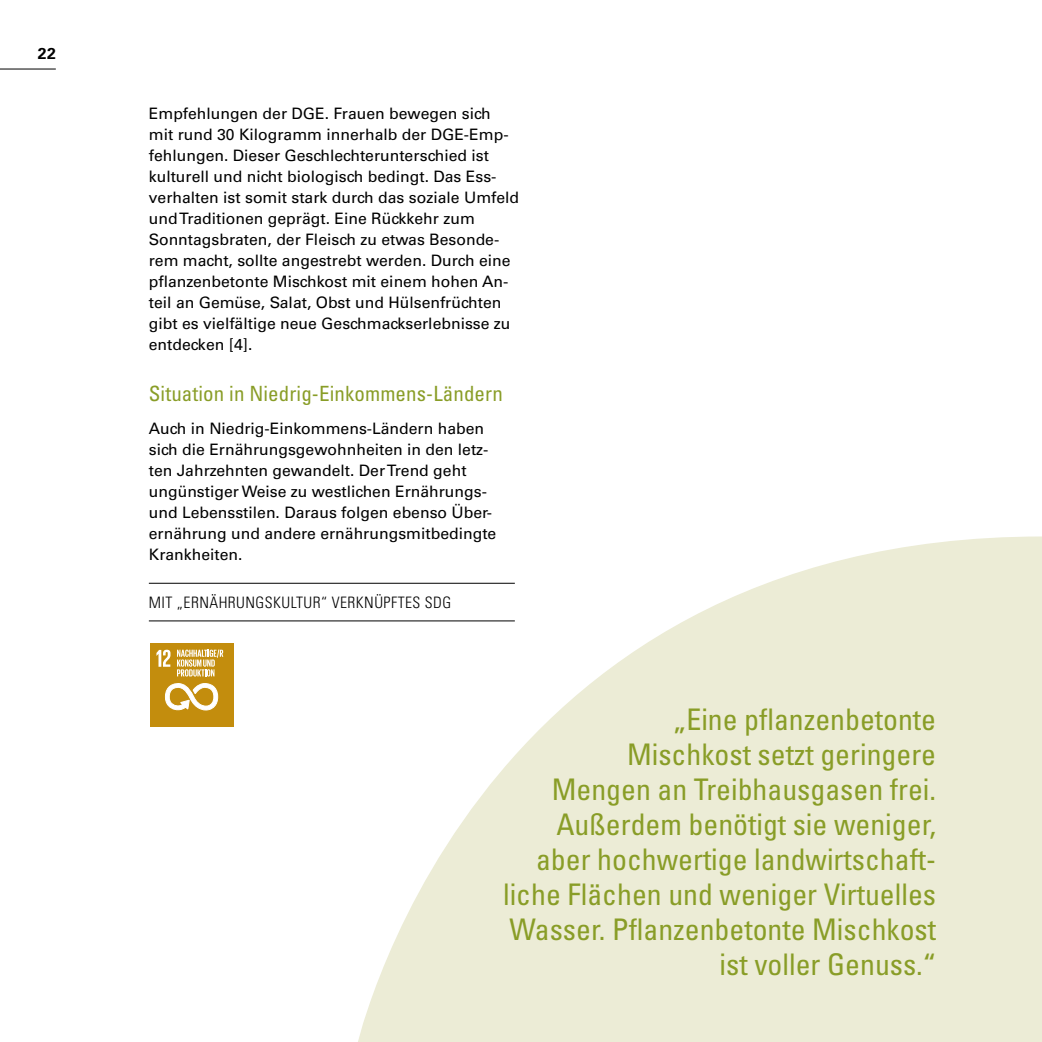
<style>
.page{position:relative;width:1042px;height:1042px;background:#fff}
.page>*{position:absolute;margin:0;border:0;box-sizing:border-box;transform-origin:0 0}
.Innenseiten_I_Headline_H2{font:condensed 29.75px/35px "Univers LT Std";color:#899d27;text-align:right}
.Innenseiten_I_Zwischenhead_gruen{font:condensed 21px "Univers";letter-spacing:.005em;color:#899d27}
.Innenseiten_I_Fliesstext_mehr{font:15.75px/21px "Univers";color:#000}
.Innenseiten_I_Fliesstext{font:15.75px/21px "Univers";color:#000}
.Zwischenhead_2_Linien{font:300 condensed 15.75px "Univers LT Std";letter-spacing:.03em;color:#000}
.t1{font:700 15.75px "Univers";color:#000}
</style>
<div class="page">
<hr style="left:1041px;top:0;width:1px;height:182px;background:#97a920">
<hr style="left:0;top:69px;width:56px;height:1px;background:#000">
<hr style="left:149px;top:583px;width:366px;height:1px;background:#000">
<hr style="left:149px;top:620px;width:366px;height:1px;background:#000">
<div style="left:150px;top:643px;width:84px;height:83px;background:#c38d0d"></div>
<svg style="left:156px;top:650px;width:14px;height:17px"></svg>
<svg style="left:165px;top:683px;width:53px;height:28px"></svg>
<svg style="left:177px;top:649px;width:46px;height:27px"></svg>
<svg style="left:352px;top:536px;width:690px;height:506px;fill:#ececd6"></svg>
<p class="t1" style="left:38px;top:45px;width:19px">22</p>
<p class="Innenseiten_I_Fliesstext_mehr" style="left:149px;top:103px;width:372px">Empfehlungen der DGE. Frauen bewegen sich mit rund 30 Kilogramm innerhalb der DGE-Emp&shy;fehlungen. Dieser Geschlechterunterschied ist kulturell und nicht biologisch bedingt. Das Ess&shy;verhalten ist somit stark durch das soziale Umfeld und Traditionen geprägt. Eine Rückkehr zum Sonntagsbraten, der Fleisch zu etwas Besonde&shy;rem macht, sollte angestrebt werden. Durch eine pflanzenbetonte Mischkost mit einem hohen An&shy;teil an Gemüse, Salat, Obst und Hülsenfrüchten gibt es vielfältige neue Geschmackserlebnisse zu entdecken [4].</p>
<h3 class="Innenseiten_I_Zwischenhead_gruen" style="left:149px;top:380px;width:355px">Situation in Niedrig-Einkommens-Ländern</h3>
<p class="Innenseiten_I_Fliesstext" style="left:149px;top:418px;width:349px">Auch in Niedrig-Einkommens-Ländern haben sich die Ernährungsgewohnheiten in den letz&shy;ten Jahrzehnten gewandelt. Der Trend geht ungünstiger Weise zu westlichen Ernährungs&shy;und Lebensstilen. Daraus folgen ebenso Über&shy;ernährung und andere ernährungsmitbedingte Krankheiten.</p>
<p class="Zwischenhead_2_Linien" style="left:149px;top:593px;width:304px">MIT „ERNÄHRUNGSKULTUR“ VERKNÜPFTES SDG</p>
<h2 class="Innenseiten_I_Headline_H2" style="left:503px;top:701px;width:434px">„Eine pflanzenbetonte<br>Mischkost setzt geringere<br>Mengen an Treibhausgasen frei.<br>Außerdem benötigt sie weniger, aber hochwertige landwirtschaft&shy;liche Flächen und weniger Virtuelles<br>Wasser. Pflanzenbetonte Mischkost ist voller Genuss.“</h2>
</div>
